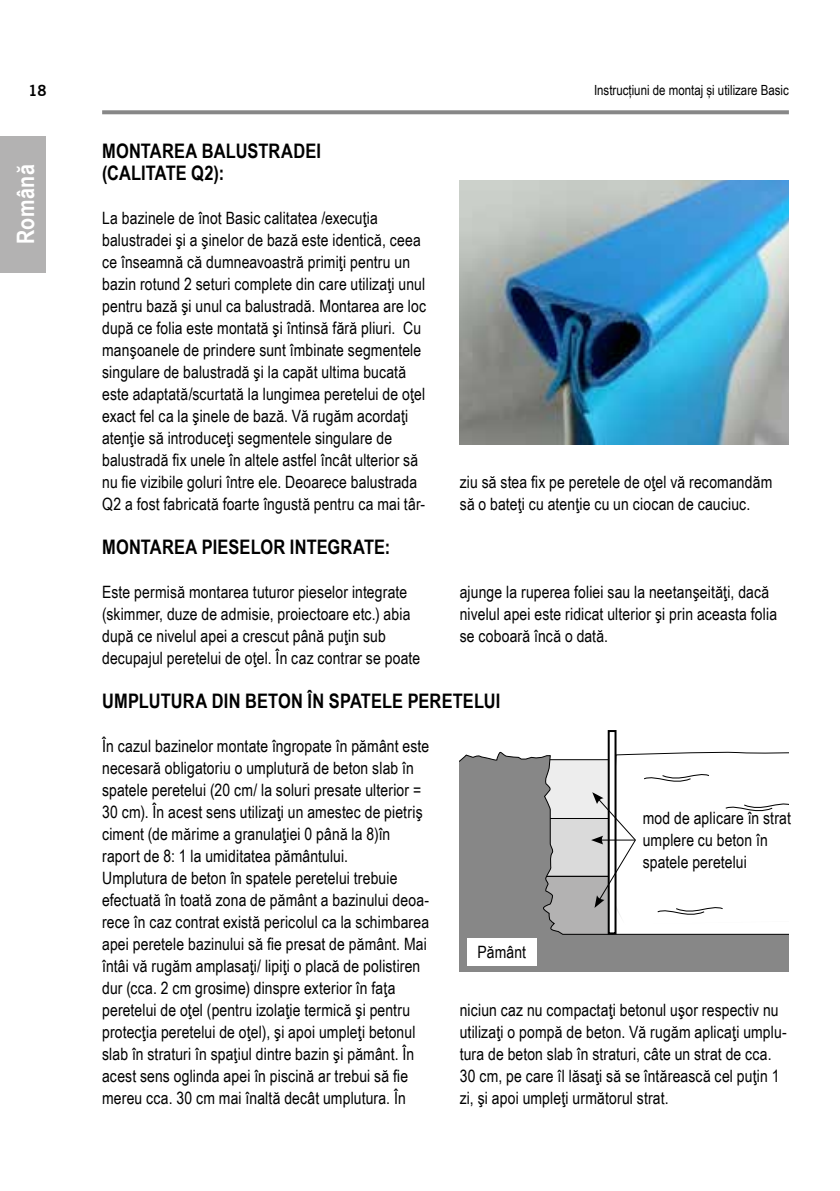
<style>
.page{position:relative;width:840px;height:1191px;background:#fff}
.page>*{position:absolute;margin:0;border:0;box-sizing:border-box;transform-origin:0 0}
.t1{font:700 24px "Arial Narrow";letter-spacing:.02em;color:#fff}
.t2{font:700 20px/22px "Arial Narrow";letter-spacing:.005em;color:#000}
.t3{font:17px/22px "Arial Narrow";letter-spacing:.01em;color:#000}
.t4{font:700 15px "News Gothic BT";color:#000}
.t5{font:14px "Arial Narrow";color:#000}
</style>
<div class="page">
<svg style="left:102px;top:110px;width:686px;height:4px;fill:#878787"></svg>
<div style="left:0;top:136px;width:45px;height:136px;background:#b3b2b2"></div>
<img style="left:459px;top:180px;width:329px;height:264px">
<svg style="left:459px;top:751px;width:329px;height:220px"></svg>
<div style="left:608px;top:731px;width:7px;height:202px;background:#fff"></div>
<div style="left:607px;top:730px;width:9px;height:204px;border:2px solid #000"></div>
<div style="left:466px;top:937px;width:70px;height:28px;background:#fff"></div>
<svg style="left:590px;top:751px;width:198px;height:174px"></svg>
<p class="t4" style="left:28px;top:82px;width:20px">18</p>
<p class="t5" style="left:593px;top:80px;width:196px">Instrucțiuni de montaj și utilizare Basic</p>
<h1 class="t1" style="left:7px;top:244px;width:82px;rotate:-90deg">Română</h1>
<p class="t2" style="left:102px;top:139px;width:220px">MONTAREA BALUSTRADEI (CALITATE Q2):</p>
<p class="t3" style="left:102px;top:206px;width:325px">La bazinele de înot Basic calitatea /execuţia balustradei şi a şinelor de bază este identică, ceea ce înseamnă că dumneavoastră primiţi pentru un bazin rotund 2 seturi complete din care utilizaţi unul pentru bază şi unul ca balustradă. Montarea are loc după ce folia este montată şi întinsă fără pliuri. Cu manşoanele de prindere sunt îmbinate segmentele singulare de balustradă şi la capăt ultima bucată este adaptată/scurtată la lungimea peretelui de oţel exact fel ca la şinele de bază. Vă rugăm acordaţi atenţie să introduceţi segmentele singulare de balustradă fix unele în altele astfel încât ulterior să nu fie vizibile goluri între ele. Deoarece balustrada Q2 a fost fabricată foarte îngustă pentru ca mai târ-</p>
<p class="t3" style="left:459px;top:470px;width:314px">ziu să stea fix pe peretele de oţel vă recomandăm să o bateţi cu atenţie cu un ciocan de cauciuc.</p>
<p class="t2" style="left:102px;top:535px;width:289px">MONTAREA PIESELOR INTEGRATE:</p>
<p class="t3" style="left:102px;top:580px;width:319px">Este permisă montarea tuturor pieselor integrate (skimmer, duze de admisie, proiectoare etc.) abia după ce nivelul apei a crescut până puţin sub decupajul peretelui de oţel. În caz contrar se poate</p>
<p class="t3" style="left:459px;top:580px;width:319px">ajunge la ruperea foliei sau la neetanşeităţi, dacă nivelul apei este ridicat ulterior şi prin aceasta folia se coboară încă o dată.</p>
<p class="t2" style="left:102px;top:689px;width:399px">UMPLUTURA DIN BETON ÎN SPATELE PERETELUI</p>
<p class="t3" style="left:102px;top:734px;width:328px">În cazul bazinelor montate îngropate în pământ este necesară obligatoriu o umplutură de beton slab în spatele peretelui (20 cm/ la soluri presate ulterior = 30 cm). În acest sens utilizaţi un amestec de pietriş ciment (de mărime a granulaţiei 0 până la 8)în raport de 8: 1 la umiditatea pământului.<br>Umplutura de beton în spatele peretelui trebuie efectuată în toată zona de pământ a bazinului deoa&shy;rece în caz contrat există pericolul ca la schimbarea apei peretele bazinului să fie presat de pământ. Mai întâi vă rugăm amplasaţi/ lipiţi o placă de polistiren dur (cca. 2 cm grosime) dinspre exterior în faţa peretelui de oţel (pentru izolaţie termică şi pentru protecţia peretelui de oţel), şi apoi umpleţi betonul slab în straturi în spaţiul dintre bazin şi pământ. În acest sens oglinda apei în piscină ar trebui să fie mereu cca. 30 cm mai înaltă decât umplutura. În</p>
<p class="t3" style="left:642px;top:806px;width:149px">mod de aplicare în strat umplere cu beton în spatele peretelui</p>
<p class="t3" style="left:477px;top:940px;width:50px">Pământ</p>
<p class="t3" style="left:459px;top:998px;width:328px">niciun caz nu compactaţi betonul uşor respectiv nu utilizaţi o pompă de beton. Vă rugăm aplicaţi umplu&shy;tura de beton slab în straturi, câte un strat de cca.<br>30 cm, pe care îl lăsaţi să se întărească cel puţin 1 zi, şi apoi umpleţi următorul strat.</p>
</div>
